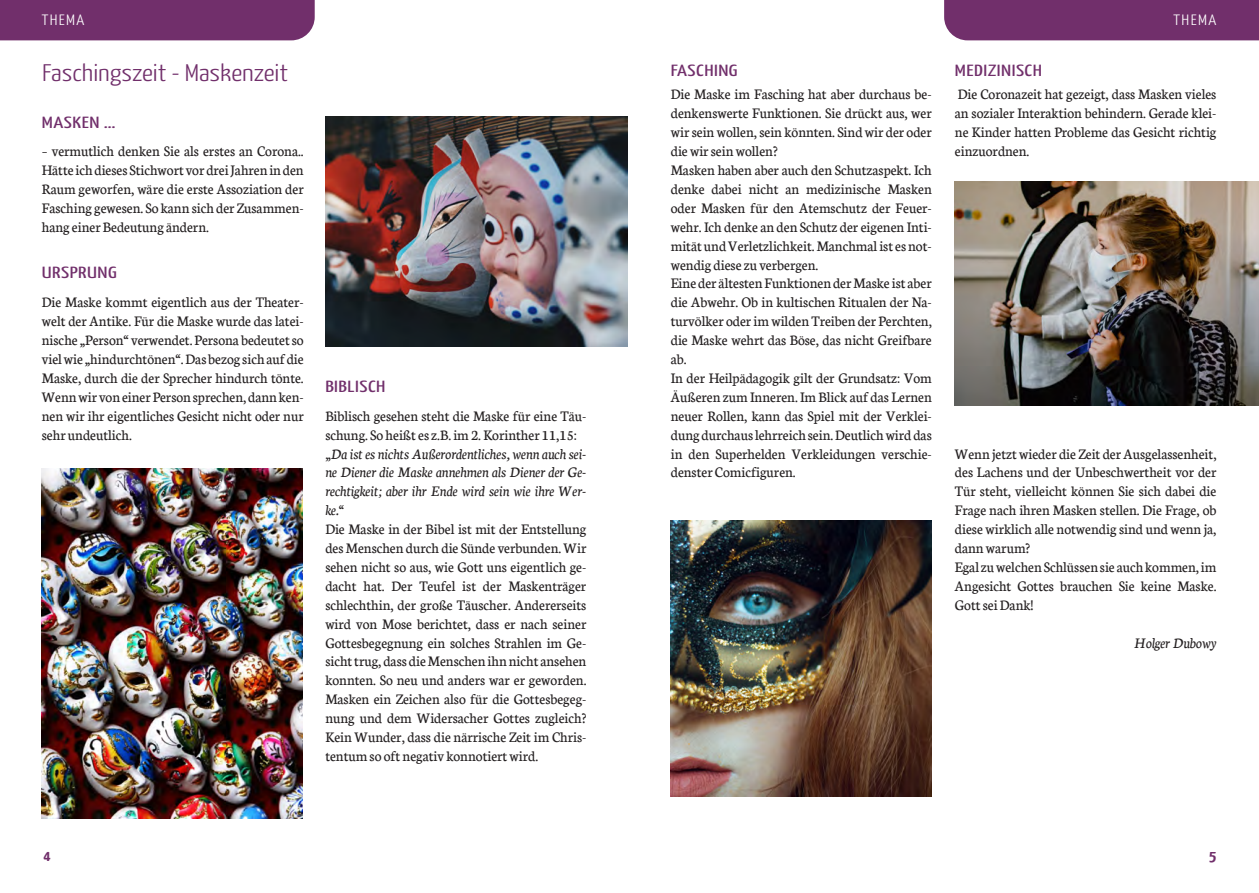
<style>
.page{position:relative;width:1259px;height:893px;background:#fff}
.page>*{position:absolute;margin:0;border:0;box-sizing:border-box;transform-origin:0 0}
.t1{font:300 24px "Yanone Kaffeesatz";color:#712f6b;scale:1.2 1}
.t2{font:16.2px "Yanone Kaffeesatz";letter-spacing:.02em;color:#712f6b;scale:1.4 1}
.t3{font:15.6px/18.9px "Neuton";color:#231f20;text-align:justify;scale:.96 1}
.t4{font:italic 15.6px/18.9px "Neuton";color:#231f20;text-align:justify;scale:.96 1}
.t5{font:300 15px "Yanone Kaffeesatz";letter-spacing:.075em;color:#fff;scale:1.2 1}
.t6{font:700 15px "Yanone Kaffeesatz";color:#712f6b;scale:1.2 1}
</style>
<div class="page">
<div style="left:944px;top:0;width:315px;height:40px;background:#712f6b"></div>
<div style="left:0;top:0;width:315px;height:40px;background:#712f6b"></div>
<img style="left:42px;top:469px;width:261px;height:349px">
<img style="left:326px;top:117px;width:301px;height:229px">
<img style="left:955px;top:182px;width:304px;height:224px">
<img style="left:670px;top:520px;width:262px;height:276px">
<p class="t5" style="left:42px;top:11px;width:37px">THEMA</p>
<p class="t5" style="left:1173px;top:11px;width:37px">THEMA</p>
<p class="t2" style="left:671px;top:60px;width:49px">FASCHING</p>
<p class="t3" style="left:671px;top:85px;width:273px;text-align:left">Die Maske im Fasching hat aber durchaus be&shy;denkenswerte Funktionen. Sie drückt aus, wer wir sein wollen, sein könnten. Sind wir der oder die wir sein wollen?<br>Masken haben aber auch den Schutzaspekt. Ich denke dabei nicht an medizinische Masken oder Masken für den Atemschutz der Feuer&shy;wehr. Ich denke an den Schutz der eigenen Inti&shy;mität und Verletzlichkeit. Manchmal ist es not&shy;wendig diese zu verbergen.<br>Eine der ältesten Funktionen derMaskeist aber die Abwehr. Ob in kultischen Ritualen der Na&shy;turvölker oder im wilden Treiben der Perchten, die Maske wehrt das Böse, das nicht Greifbare ab.<br>In der Heilpädagogik gilt der Grundsatz: Vom Äußeren zum Inneren. Im Blick auf das Lernen neuer Rollen, kann das Spiel mit der Verklei&shy;dung durchaus lehrreich sein.Deutlich wird das in den Superhelden Verkleidungen verschie&shy;denster Comicfiguren.</p>
<h1 class="t1" style="left:42px;top:58px;width:206px">Faschingszeit - Maskenzeit</h1>
<p class="t2" style="left:42px;top:113px;width:54px">MASKEN …</p>
<p class="t3" style="left:42px;top:142px;width:274px">– vermutlich denken Sie als erstes an Corona..<br>Hätteich dieses Stichwort vor dreiJahrenin den Raum geworfen, wäre die erste Assoziation der Fasching gewesen. So kann sich der Zusammen&shy;hang einer Bedeutung ändern.</p>
<p class="t2" style="left:42px;top:262px;width:55px">URSPRUNG</p>
<p class="t3" style="left:42px;top:293px;width:274px">Die Maske kommt eigentlich aus der Theater&shy;welt der Antike. Für die Maske wurde das latei&shy;nische „Person“ verwendet. Persona bedeutet so vielwie „hindurchtönen“.Das bezog sich auf die Maske, durch die der Sprecher hindurch tönte.<br>Wennwir von einerPerson sprechen, dann ken&shy;nen wir ihr eigentliches Gesicht nicht oder nur sehr undeutlich.</p>
<p class="t2" style="left:955px;top:60px;width:64px">MEDIZINISCH</p>
<p class="t3" style="left:955px;top:85px;width:274px">Die Coronazeit hat gezeigt, dass Masken vieles an sozialer Interaktion behindern. Gerade klei&shy;ne Kinder hatten Probleme das Gesicht richtig einzuordnen.</p>
<p class="t2" style="left:325px;top:376px;width:44px">BIBLISCH</p>
<p class="t3" style="left:325px;top:406px;width:273px">Biblisch gesehen steht die Maske für eine Täu&shy;schung. So heißt es z.B. im 2. Korinther 11,15:</p>
<p class="t4" style="left:325px;top:444px;width:273px">„Da ist es nichts Außerordentliches, wenn auch sei&shy;ne Diener die Maske annehmen als Diener der Ge&shy;rechtigkeit; aber ihr Ende wird sein wie ihre Wer&shy;ke.“</p>
<p class="t3" style="left:325px;top:520px;width:273px">Die Maske in der Bibel ist mit der Entstellung des Menschen durch die Sünde verbunden. Wir sehen nicht so aus, wie Gott uns eigentlich ge&shy;dacht hat. Der Teufel ist der Maskenträger schlechthin, der große Täuscher. Andererseits wird von Mose berichtet, dass er nach seiner Gottesbegegnung ein solches Strahlen im Ge&shy;sicht trug, dass dieMenschen ihn nicht ansehen konnten. So neu und anders war er geworden.<br>Masken ein Zeichen also für die Gottesbegeg&shy;nung und dem Widersacher Gottes zugleich?<br>Kein Wunder, dass die närrische Zeit im Chris&shy;tentum so oft negativ konnotiert wird.</p>
<p class="t3" style="left:955px;top:444px;width:274px;text-align:left">Wenn jetzt wieder die Zeit der Ausgelassenheit, des Lachens und der Unbeschwertheit vor der Tür steht, vielleicht können Sie sich dabei die Frage nach ihren Masken stellen. Die Frage, ob diese wirklich alle notwendig sind und wenn ja, dann warum?<br>Egal zuwelchen Schlüssen sie auch kommen,im Angesicht Gottes brauchen Sie keine Maske.<br>Gott sei Dank!</p>
<p class="t4" style="left:1134px;top:633px;width:87px">Holger Dubowy</p>
<p class="t6" style="left:44px;top:847px;width:7px">4</p>
<p class="t6" style="left:1209px;top:847px;width:7px">5</p>
</div>
